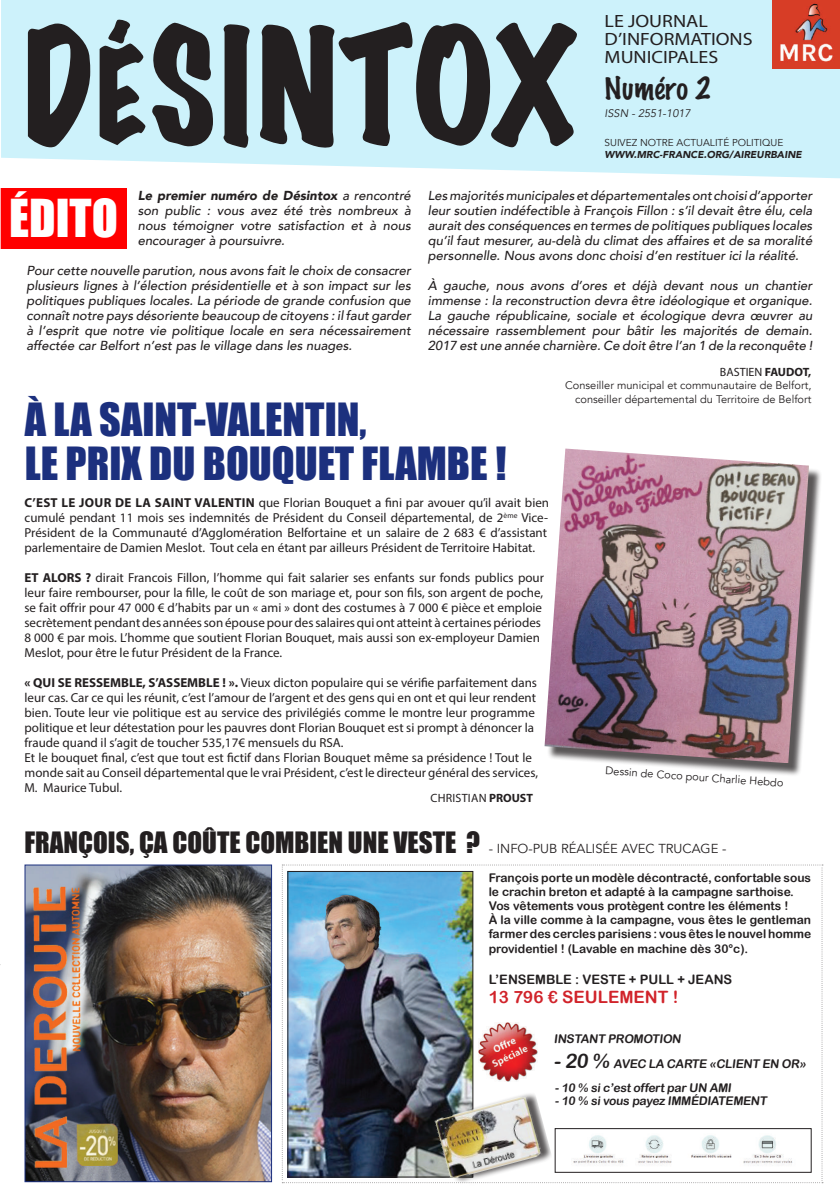
<style>
.page{position:relative;width:840px;height:1191px;background:#fff}
.page>*{position:absolute;margin:0;border:0;box-sizing:border-box;transform-origin:0 0}
.t1{font:expanded 143px "Marker Felt";color:#231f20;scale:.91 1}
.t2{font:48px "Impact";color:#fff}
.t3{font:42px/44px "Impact";color:#1c307e}
.t4{font:100 28px "Marker Felt";letter-spacing:.025em;color:#231f20}
.t5{font:27px "Impact";color:#231f20}
.t6{font:17.8px/18px "Myriad Pro";color:#231f20;scale:1.12 1}
.t7{font:17px "Arial Rounded MT Bold";color:#d1232a}
.t8{font:13px/15px "Myriad Pro";color:#231f20}
.t9{font:italic 500 13px/15px "Avenir";color:#231f20;text-align:justify}
.t10{font:13px "Arial Rounded MT Bold";color:#231f20}
.t11{font:12px/14.2px "Arial Rounded MT Bold";color:#231f20}
.t12{font:12px "Myriad Pro";letter-spacing:.02em;color:#231f20}
.t13{font:12px "Myriad Pro";color:#231f20}
.t14{font:11px/13.5px "Avenir";color:#231f20;text-align:right}
.t15{font:italic 11px "Avenir";color:#231f20}
.t16{font:italic 900 10px "Avenir";color:#231f20}
.t17{font:10px "Avenir";color:#231f20}
.s1{font-weight:900}
.s2{font-weight:700}
.s3{font-family:"Avenir";font-size:13px}
.s4{font-size:20px}
</style>
<div class="page">
<svg style="left:281px;top:864px;width:541px;height:317px"></svg>
<div style="left:1px;top:0;width:838px;height:179px;background:#cdf2fb"></div>
<div style="left:0;top:188px;width:126px;height:61px;background:#f00"></div>
<img style="left:772px;top:0;width:67px;height:68px">
<img style="left:26px;top:866px;width:244px;height:313px">
<div style="left:24px;top:864px;width:248px;height:317px;border:1px solid #1c307e"></div>
<img style="left:289px;top:872px;width:182px;height:303px">
<div style="left:287px;top:870px;width:186px;height:307px;border:1px solid #231f20"></div>
<div style="left:437px;top:1091px;width:116px;height:96px;background:#231f20;opacity:.75"></div>
<img style="left:432px;top:1088px;width:112px;height:98px">
<img style="left:567px;top:1130px;width:236px;height:40px">
<div style="left:554px;top:1128px;width:257px;height:44px;border:1px solid #231f20"></div>
<div style="left:547px;top:451px;width:274px;height:325px;background:#231f20;opacity:.75"></div>
<img style="left:544px;top:448px;width:264px;height:315px">
<img style="left:478px;top:1021px;width:59px;height:60px">
<hr style="left:0;top:0;width:1px;height:1190px;background:#fff">
<h1 class="t1" style="left:22px;top:-27px;width:611px">DÉSINTOX</h1>
<h3 class="t6" style="left:604px;top:12px;width:134px">LE JOURNAL<br>D’INFORMATIONS<br>MUNICIPALES</h3>
<h3 class="t4" style="left:604px;top:67px;width:108px">Numéro 2</h3>
<p class="t15" style="left:604px;top:107px;width:88px">ISSN - 2551-1017</p>
<p class="t17" style="left:604px;top:136px;width:180px">SUIVEZ NOTRE ACTUALITÉ POLITIQUE</p>
<p class="t16" style="left:604px;top:146px;width:199px">WWW.MRC-FRANCE.ORG/AIREURBAINE</p>
<p class="t9" style="left:138px;top:188px;width:274px"><span class="s1">Le premier numéro de Désintox</span> a rencontré son public : vous avez été très nombreux à nous témoigner votre satisfaction et à nous encourager à poursuivre.</p>
<p class="t9" style="left:26px;top:263px;width:386px">Pour cette nouvelle parution, nous avons fait le choix de consacrer plusieurs lignes à l’élection présidentielle et à son impact sur les politiques publiques locales. La période de grande confusion que connaît notre pays désoriente beaucoup de citoyens : il faut garder à l’esprit que notre vie politique locale en sera nécessairement affectée car Belfort n’est pas le village dans les nuages.</p>
<h2 class="t2" style="left:9px;top:181px;width:110px">ÉDITO</h2>
<p class="t9" style="left:427px;top:188px;width:386px">Les majorités municipales et départementales ont choisi d’apporter leur soutien indéfectible à François Fillon : s’il devait être élu, cela aurait des conséquences en termes de politiques publiques locales qu’il faut mesurer, au-delà du climat des affaires et de sa moralité personnelle. Nous avons donc choisi d’en restituer ici la réalité.</p>
<p class="t9" style="left:427px;top:278px;width:386px">À gauche, nous avons d’ores et déjà devant nous un chantier immense : la reconstruction devra être idéologique et organique.<br>La gauche républicaine, sociale et écologique devra œuvrer au nécessaire rassemblement pour bâtir les majorités de demain.<br>2017 est une année charnière. Ce doit être l’an 1 de la reconquête !</p>
<h3 class="t3" style="left:25px;top:397px;width:483px">À LA SAINT-VALENTIN,<br>LE PRIX DU BOUQUET FLAMBE !</h3>
<p class="t8" style="left:24px;top:494px;width:526px"><span class="s2">C’EST LE JOUR DE LA SAINT VALENTIN</span> que Florian Bouquet a fini par avouer qu’il avait bien cumulé pendant 11 mois ses indemnités de Président du Conseil départemental, de 2<sup>ème</sup> Vice-Président de la Communauté d’Agglomération Belfortaine et un salaire de 2 683 € d’assistant parlementaire de Damien Meslot. Tout cela en étant par ailleurs Président de Territoire Habitat.</p>
<p class="t8" style="left:24px;top:569px;width:520px"><span class="s2">ET ALORS ?</span> dirait Francois Fillon, l’homme qui fait salarier ses enfants sur fonds publics pour leur faire rembourser, pour la fille, le coût de son mariage et, pour son fils, son argent de poche, se fait offrir pour 47 000 € d’habits par un « ami » dont des costumes à 7 000 € pièce et emploie secrètement pendant des années son épouse pour des salaires qui ont atteint à certaines périodes 8 000 € par mois. L’homme que soutient Florian Bouquet, mais aussi son ex-employeur Damien Meslot, pour être le futur Président de la France.</p>
<p class="t8" style="left:24px;top:674px;width:514px"><span class="s2">« QUI SE RESSEMBLE, S’ASSEMBLE ! ».</span> Vieux dicton populaire qui se vérifie parfaitement dans leur cas. Car ce qui les réunit, c’est l’amour de l’argent et des gens qui en ont et qui leur rendent bien. Toute leur vie politique est au service des privilégiés comme le montre leur programme politique et leur détestation pour les pauvres dont Florian Bouquet est si prompt à dénoncer la fraude quand il s’agit de toucher 535,17€ mensuels du RSA.<br>Et le bouquet final, c’est que tout est fictif dans Florian Bouquet même sa présidence ! Tout le monde sait au Conseil départemental que le vrai Président, c’est le directeur général des services, M. Maurice Tubul.</p>
<p class="t12" style="left:430px;top:790px;width:104px">CHRISTIAN <span class="s2">PROUST</span></p>
<p class="t13" style="left:719px;top:364px;width:93px">BASTIEN <span class="s2">FAUDOT,</span></p>
<p class="t14" style="left:564px;top:379px;width:248px">Conseiller municipal et communautaire de Belfort, conseiller départemental du Territoire de Belfort</p>
<p class="t14" style="left:605px;top:763px;width:180px;rotate:4deg">Dessin de Coco pour Charlie Hebdo</p>
<h3 class="t5" style="left:24px;top:821px;width:703px">FRANÇOIS, ÇA COÛTE COMBIEN UNE VESTE ? <span class="s3">- INFO-PUB RÉALISÉE AVEC TRUCAGE -</span></h3>
<p class="t11" style="left:488px;top:870px;width:324px">François porte un modèle décontracté, confortable sous le crachin breton et adapté à la campagne sarthoise.<br>Vos vêtements vous protègent contre les éléments !<br>À la ville comme à la campagne, vous êtes le gentleman farmer des cercles parisiens : vous êtes le nouvel homme providentiel ! (Lavable en machine dès 30°c).</p>
<p class="t10" style="left:488px;top:971px;width:245px">L’ENSEMBLE : VESTE + PULL + JEANS</p>
<h3 class="t7" style="left:488px;top:986px;width:191px">13 796 € SEULEMENT !</h3>
<p class="t11" style="left:553px;top:1031px;width:130px">INSTANT PROMOTION</p>
<p class="t11" style="left:553px;top:1056px;width:255px"><span class="s4">- 20 %</span> AVEC LA CARTE «CLIENT EN OR»</p>
<p class="t11" style="left:554px;top:1079px;width:179px">- 10 % si c’est offert par UN AMI</p>
<p class="t11" style="left:554px;top:1092px;width:215px">- 10 % si vous payez IMMÉDIATEMENT</p>
</div>
